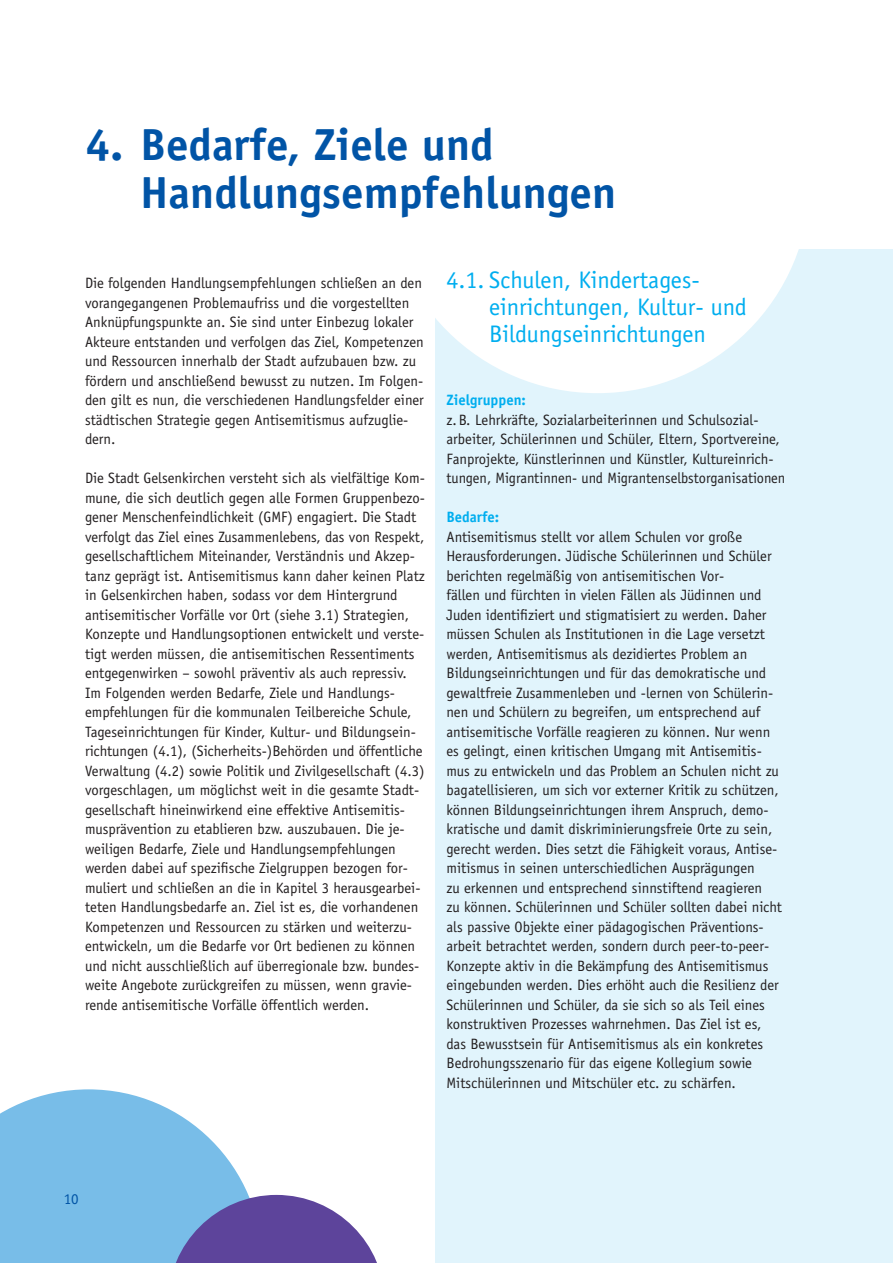
<style>
.page{position:relative;width:893px;height:1263px;background:#fff}
.page>*{position:absolute;margin:0;border:0;box-sizing:border-box;transform-origin:0 0}
.t1{font:700 45px/48px "Officina Sans Std";color:#0154a6}
.t2{font:24px/27px "Officina Sans Std";color:#00aeef}
.t3{font:15px/19.5px "Officina Sans Std";color:#231f20}
.t4{font:700 15px "Officina Sans Std";color:#00aeef}
.t5{font:15px "Officina Sans Std";color:#0154a6}
</style>
<div class="page">
<div style="left:436px;top:249px;width:457px;height:1014px;background:#e1f4fc"></div>
<svg style="left:435px;top:249px;width:364px;height:144px;fill:#fff"></svg>
<svg style="left:0;top:1089px;width:249px;height:174px;background:#8bc6eb"></svg>
<svg style="left:168px;top:1195px;width:209px;height:68px;background:#7771b5"></svg>
<h1 class="t1" style="left:140px;top:120px;width:477px;text-indent:-55px">4. Bedarfe, Ziele und<br>Handlungsempfehlungen</h1>
<p class="t3" style="left:85px;top:273px;width:340px">Die folgenden Handlungsempfehlungen schließen an den vorangegangenen Problemaufriss und die vorgestellten Anknüpfungspunkte an. Sie sind unter Einbezug lokaler Akteure entstanden und verfolgen das Ziel, Kompetenzen und Ressourcen innerhalb der Stadt aufzubauen bzw. zu fördern und anschließend bewusst zu nutzen. Im Folgen&shy;den gilt es nun, die verschiedenen Handlungsfelder einer städtischen Strategie gegen Antisemitismus aufzuglie&shy;dern.</p>
<p class="t3" style="left:85px;top:468px;width:341px">Die Stadt Gelsenkirchen versteht sich als vielfältige Kom&shy;mune, die sich deutlich gegen alle Formen Gruppenbezo&shy;gener Menschenfeindlichkeit (GMF) engagiert. Die Stadt verfolgt das Ziel eines Zusammenlebens, das von Respekt, gesellschaftlichem Miteinander, Verständnis und Akzep&shy;tanz geprägt ist. Antisemitismus kann daher keinen Platz in Gelsenkirchen haben, sodass vor dem Hintergrund antisemitischer Vorfälle vor Ort (siehe 3.1) Strategien, Konzepte und Handlungsoptionen entwickelt und verste&shy;tigt werden müssen, die antisemitischen Ressentiments entgegenwirken – sowohl präventiv als auch repressiv.<br>Im Folgenden werden Bedarfe, Ziele und Handlungs&shy;empfehlungen für die kommunalen Teilbereiche Schule, Tageseinrichtungen für Kinder, Kultur- und Bildungsein&shy;richtungen (4.1), (Sicherheits-)Behörden und öffentliche Verwaltung (4.2) sowie Politik und Zivilgesellschaft (4.3) vorgeschlagen, um möglichst weit in die gesamte Stadt&shy;gesellschaft hineinwirkend eine effektive Antisemitis&shy;musprävention zu etablieren bzw. auszubauen. Die je&shy;weiligen Bedarfe, Ziele und Handlungsempfehlungen werden dabei auf spezifische Zielgruppen bezogen for&shy;muliert und schließen an die in Kapitel 3 herausgearbei&shy;teten Handlungsbedarfe an. Ziel ist es, die vorhandenen Kompetenzen und Ressourcen zu stärken und weiterzu&shy;entwickeln, um die Bedarfe vor Ort bedienen zu können und nicht ausschließlich auf überregionale bzw. bundes&shy;weite Angebote zurückgreifen zu müssen, wenn gravie&shy;rende antisemitische Vorfälle öffentlich werden.</p>
<h2 class="t2" style="left:489px;top:267px;width:259px;text-indent:-43px">4.1. Schulen, Kindertages&shy;einrichtungen, Kultur- und<br>Bildungseinrichtungen</h2>
<p class="t4" style="left:446px;top:391px;width:81px">Zielgruppen:</p>
<p class="t3" style="left:446px;top:410px;width:340px">z.B. Lehrkräfte, Sozialarbeiterinnen und Schulsozial&shy;arbeiter, Schülerinnen und Schüler, Eltern, Sportvereine, Fanprojekte, Künstlerinnen und Künstler, Kultureinrich&shy;tungen, Migrantinnen- und Migrantenselbstorganisationen</p>
<p class="t4" style="left:446px;top:508px;width:54px">Bedarfe:</p>
<p class="t3" style="left:446px;top:527px;width:337px">Antisemitismus stellt vor allem Schulen vor große Herausforderungen. Jüdische Schülerinnen und Schüler berichten regelmäßig von antisemitischen Vor-<br>fällen und fürchten in vielen Fällen als Jüdinnen und Juden identifiziert und stigmatisiert zu werden. Daher müssen Schulen als Institutionen in die Lage versetzt werden, Antisemitismus als dezidiertes Problem an Bildungseinrichtungen und für das demokratische und gewaltfreie Zusammenleben und -lernen von Schülerin&shy;nen und Schülern zu begreifen, um entsprechend auf antisemitische Vorfälle reagieren zu können. Nur wenn es gelingt, einen kritischen Umgang mit Antisemitis&shy;mus zu entwickeln und das Problem an Schulen nicht zu bagatellisieren, um sich vor externer Kritik zu schützen, können Bildungseinrichtungen ihrem Anspruch, demo&shy;kratische und damit diskriminierungsfreie Orte zu sein, gerecht werden. Dies setzt die Fähigkeit voraus, Antise&shy;mitismus in seinen unterschiedlichen Ausprägungen<br>zu erkennen und entsprechend sinnstiftend reagieren<br>zu können. Schülerinnen und Schüler sollten dabei nicht als passive Objekte einer pädagogischen Präventions&shy;arbeit betrachtet werden, sondern durch peer-to-peer-Konzepte aktiv in die Bekämpfung des Antisemitismus eingebunden werden. Dies erhöht auch die Resilienz der Schülerinnen und Schüler, da sie sich so als Teil eines konstruktiven Prozesses wahrnehmen. Das Ziel ist es, das Bewusstsein für Antisemitismus als ein konkretes Bedrohungsszenario für das eigene Kollegium sowie Mitschülerinnen und Mitschüler etc. zu schärfen.</p>
<p class="t5" style="left:64px;top:1190px;width:16px">10</p>
</div>
